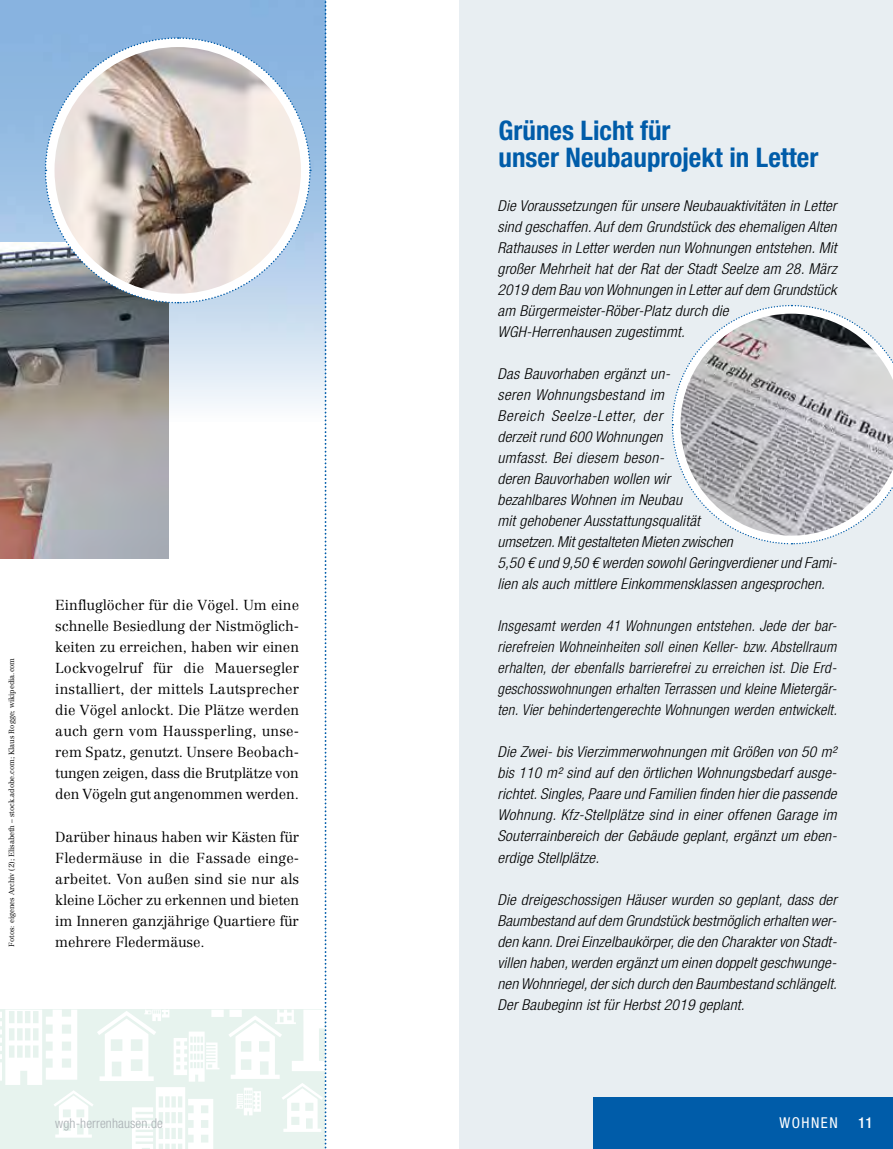
<style>
.page{position:relative;width:893px;height:1149px;background:#fff}
.page>*{position:absolute;margin:0;border:0;box-sizing:border-box;transform-origin:0 0}
.t1{font:700 condensed 27px/27px "Helvetica Neue LT Pro";color:#005ca9}
.t2{font:italic 300 condensed 15px/21px "Helvetica Neue LT Pro";letter-spacing:.01em;color:#000;scale:1.05 1}
.t3{font:italic 300 condensed 15px/21px "Helvetica Neue LT Pro";letter-spacing:.01em;color:#000;text-align:justify}
.t4{font:condensed 15px "Helvetica Neue LT Pro";color:#fff}
.t5{font:500 condensed 15px "Helvetica Neue LT Pro";color:#fff}
.t6{font:300 14.25px/21px "Centennial LT";letter-spacing:-.005em;color:#000;text-align:justify}
.t7{font:300 condensed 13.5px "Helvetica Neue LT Pro";letter-spacing:.01em;color:#a8aeb2}
.t8{font:300 7.5px "Centennial LT";letter-spacing:-.005em;color:#000}
</style>
<div class="page">
<svg style="left:0;top:0;width:327px;height:1149px"></svg>
<div style="left:459px;top:0;width:434px;height:1148px;background:#e8eef2"></div>
<svg style="left:671px;top:304px;width:166px;height:241px"></svg>
<img style="left:680px;top:313px;width:213px;height:222px">
<div style="left:594px;top:1097px;width:299px;height:51px;background:#005ca9"></div>
<p class="t8" style="left:7px;top:946px;width:290px;rotate:-90deg">Fotos: eigenes Archiv (2); Elisabeth – stock.adobe.com; Klaus Rogge; wikipedia.com</p>
<p class="t6" style="left:55px;top:594px;width:245px">Einfluglöcher für die Vögel. Um eine schnelle Besiedlung der Nistmöglich&shy;keiten zu erreichen, haben wir einen Lockvogelruf für die Mauersegler installiert, der mittels Lautsprecher die Vögel anlockt. Die Plätze werden auch gern vom Haussperling, unse&shy;rem Spatz, genutzt. Unsere Beobach&shy;tungen zeigen, dass die Brutplätze von den Vögeln gut angenommen werden.</p>
<p class="t6" style="left:55px;top:825px;width:245px">Darüber hinaus haben wir Kästen für Fledermäuse in die Fassade einge&shy;arbeitet. Von außen sind sie nur als kleine Löcher zu erkennen und bieten im Inneren ganzjährige Quartiere für mehrere Fledermäuse.</p>
<p class="t7" style="left:55px;top:1114px;width:109px">wgh-herrenhausen.de</p>
<h1 class="t1" style="left:499px;top:117px;width:321px">Grünes Licht für<br>unser Neubauprojekt in Letter</h1>
<p class="t2" style="left:497px;top:195px;width:324px">Die Voraussetzungen für unsere Neubauaktivitäten in Letter sind geschaffen. Auf dem Grundstück des ehemaligen Alten Rathauses in Letter werden nun Wohnungen entstehen. Mit großer Mehrheit hat der Rat der Stadt Seelze am 28. März 2019 dem Bau von Wohnungen in Letter auf dem Grundstück am Bürgermeister-Röber-Platz durch die WGH-Herrenhausen zugestimmt.</p>
<p class="t2" style="left:497px;top:363px;width:323px">Das Bauvorhaben ergänzt un-<br>seren Wohnungsbestand im<br>Bereich Seelze-Letter, der<br>derzeit rund 600 Wohnungen<br>umfasst. Bei diesem beson-<br>deren Bauvorhaben wollen wir<br>bezahlbares Wohnen im Neubau<br>mit gehobener Ausstattungsqualität<br>umsetzen. Mit gestalteten Mieten zwischen<br>5,50 € und 9,50 € werden sowohl Geringverdiener und Fami&shy;lien als auch mittlere Einkommensklassen angesprochen.</p>
<p class="t3" style="left:497px;top:615px;width:341px">Insgesamt werden 41 Wohnungen entstehen. Jede der bar&shy;rierefreien Wohneinheiten soll einen Keller- bzw. Abstellraum erhalten, der ebenfalls barrierefrei zu erreichen ist. Die Erd&shy;geschosswohnungen erhalten Terrassen und kleine Mietergär&shy;ten. Vier behindertengerechte Wohnungen werden entwickelt.</p>
<p class="t2" style="left:497px;top:741px;width:325px;text-align:justify">Die Zwei- bis Vierzimmerwohnungen mit Größen von 50 m² bis 110 m² sind auf den örtlichen Wohnungsbedarf ausge&shy;richtet. Singles, Paare und Familien finden hier die passende Wohnung. Kfz-Stellplätze sind in einer offenen Garage im Souterrainbereich der Gebäude geplant, ergänzt um eben&shy;erdige Stellplätze.</p>
<p class="t2" style="left:497px;top:888px;width:325px;text-align:justify">Die dreigeschossigen Häuser wurden so geplant, dass der Baumbestand auf dem Grundstück bestmöglich erhalten wer&shy;den kann. Drei Einzelbaukörper, die den Charakter von Stadt&shy;villen haben, werden ergänzt um einen doppelt geschwunge&shy;nen Wohnriegel, der sich durch den Baumbestand schlängelt.<br>Der Baubeginn ist für Herbst 2019 geplant.</p>
<p class="t4" style="left:779px;top:1113px;width:58px">WOHNEN</p>
<p class="t5" style="left:858px;top:1113px;width:16px">11</p>
</div>
